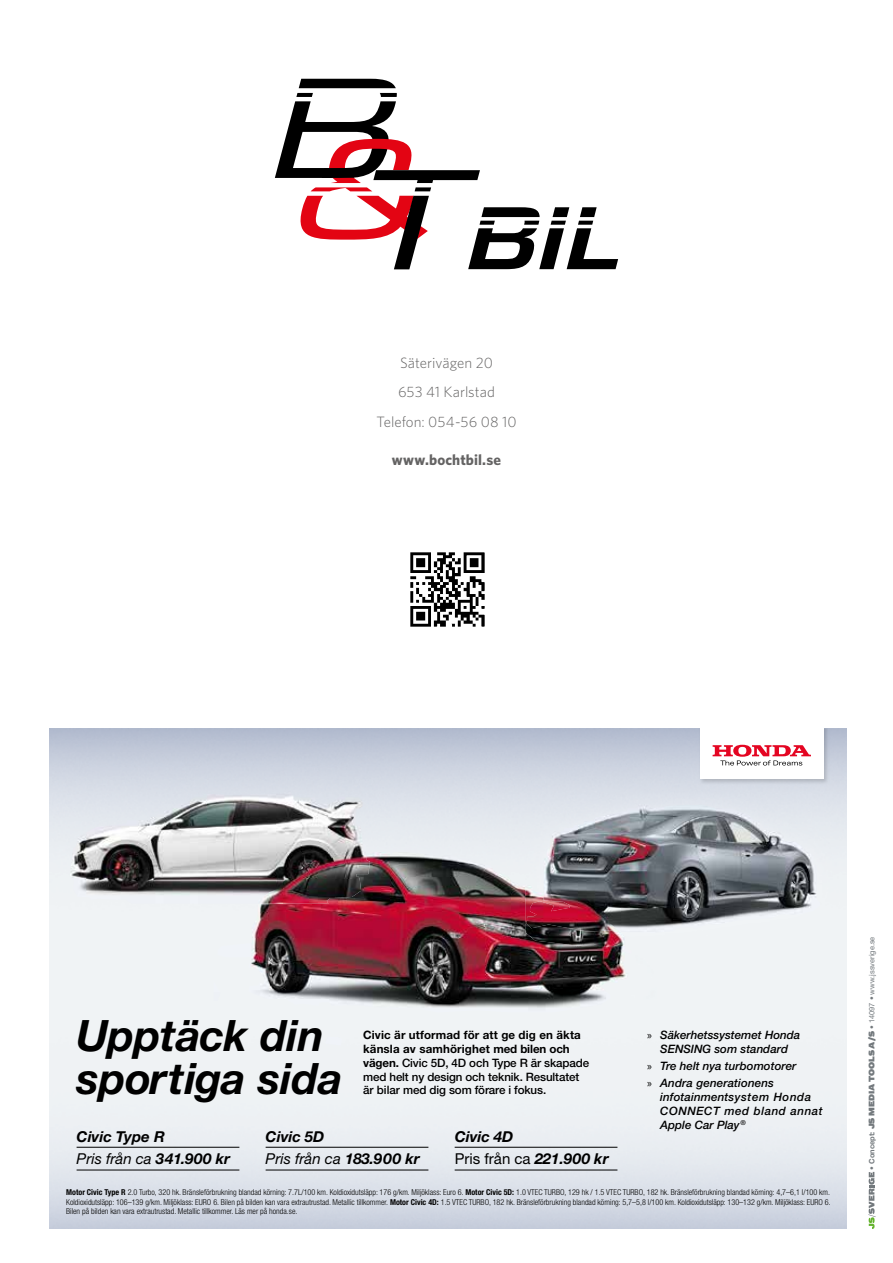
<style>
.page{position:relative;width:893px;height:1263px;background:#fff}
.page>*{position:absolute;margin:0;border:0;box-sizing:border-box;transform-origin:0 0}
.t1{font:italic 700 43.35px/43.2px "Helvetica Neue LT Std";color:#000}
.t2{font:italic 700 15px/22.8px "Helvetica Neue LT Std";color:#000}
.t3{font:300 15px/29.5px "Whitney";letter-spacing:.005em;color:#646363;text-align:center}
.t4{font:700 15px "Whitney";letter-spacing:.005em;color:#646363}
.t5{font:500 11.55px/14px "Helvetica Neue LT Std";letter-spacing:-.01em;color:#000}
.t6{font:italic 500 11.55px/14px "Helvetica Neue LT Std";color:#000;text-align:center}
.t7{font:italic 500 11.55px/14px "Helvetica Neue LT Std";letter-spacing:.05em;color:#000}
.t8{font:300 condensed 8.1px/9.3px "Helvetica Neue LT Std";color:#000;text-align:justify}
.t9{font:7.5px "Helvetica Neue LT Std";color:#73797d}
.s1{font-weight:700}
.s2{font-weight:400}
.s3{font-weight:400;font-style:normal}
.s4{font-family:"Myriad Pro";font-weight:400;font-style:normal}
.s5{font-family:"Bau Super"}
</style>
<div class="page">
<svg style="left:868px;top:1172px;width:8px;height:57px"></svg>
<svg style="left:275px;top:79px;width:343px;height:190px"></svg>
<img style="left:49px;top:728px;width:797px;height:501px">
<hr style="left:77px;top:1147px;width:162px;height:1px;background:#000">
<hr style="left:77px;top:1169px;width:162px;height:1px;background:#000">
<hr style="left:266px;top:1147px;width:162px;height:1px;background:#000">
<hr style="left:266px;top:1169px;width:162px;height:1px;background:#000">
<hr style="left:455px;top:1147px;width:162px;height:1px;background:#000">
<hr style="left:455px;top:1169px;width:162px;height:1px;background:#000">
<img style="left:70px;top:791px;width:300px;height:113px">
<img style="left:525px;top:789px;width:308px;height:157px">
<img style="left:527px;top:804px;width:293px;height:129px">
<img style="left:325px;top:1037px;width:17px;height:8px">
<img style="left:615px;top:1005px;width:33px;height:10px">
<img style="left:632px;top:984px;width:24px;height:19px">
<img style="left:214px;top:981px;width:3px;height:19px">
<img style="left:634px;top:952px;width:22px;height:31px">
<img style="left:217px;top:852px;width:415px;height:161px">
<img style="left:258px;top:854px;width:112px;height:50px">
<img style="left:525px;top:884px;width:100px;height:62px">
<img style="left:527px;top:893px;width:93px;height:39px">
<img style="left:699px;top:728px;width:130px;height:57px">
<div style="left:700px;top:728px;width:123px;height:50px;background:#fff"></div>
<svg style="left:713px;top:745px;width:98px;height:20px"></svg>
<img style="left:410px;top:552px;width:75px;height:75px">
<h2 class="t3" style="left:376px;top:347px;width:142px">Säterivägen 20<br>653 41 Karlstad<br>Telefon: 054-56 08 10</h2>
<h2 class="t4" style="left:392px;top:449px;width:111px">www.bochtbil.se</h2>
<h1 class="t1" style="left:77px;top:1013px;width:268px">Upptäck din sportiga sida</h1>
<h3 class="t5" style="left:363px;top:1028px;width:228px"><span class="s1">Civic är utformad för att ge dig en äkta känsla av samhörighet med bilen och vägen.</span> Civic 5D, 4D och Type R är skapade med helt ny design och teknik. Resultatet är bilar med dig som förare i fokus.</h3>
<h2 class="t2" style="left:77px;top:1124px;width:155px">Civic Type R<br><span class="s2">Pris från ca</span> 341.900 kr</h2>
<h2 class="t2" style="left:266px;top:1124px;width:155px">Civic 5D<br><span class="s2">Pris från ca</span> 183.900 kr</h2>
<h2 class="t2" style="left:455px;top:1124px;width:155px">Civic 4D<br><span class="s3">Pris från ca</span> 221.900 kr</h2>
<h3 class="t6" style="left:647px;top:1028px;width:155px"><span class="s4">»</span> Säkerhetssystemet Honda<br>SENSING som standard</h3>
<h3 class="t6" style="left:647px;top:1057px;width:151px;line-height:17.1px;text-align:left"><span class="s4">»</span> Tre helt nya turbomotorer <span class="s4">»</span> Andra generationens</h3>
<h3 class="t7" style="left:660px;top:1090px;width:164px">infotainmentsystem Honda<br>CONNECT med bland annat<br>Apple Car Play<sup>®</sup></h3>
<p class="t8" style="left:66px;top:1188px;width:766px"><span class="s1">Motor Civic Type R</span> 2.0 Turbo, 320 hk. Bränsleförbrukning blandad körning: 7.7L/100 km. Koldioxidutsläpp: 176 g/km. Miljöklass: Euro 6. <span class="s1">Motor Civic 5D:</span> 1.0 VTEC TURBO, 129 hk / 1.5 VTEC TURBO, 182 hk. Bränsleförbrukning blandad körning: 4,7–6,1 l/100 km.<br>Koldioxidutsläpp: 106–139 g/km. Miljöklass: EURO 6. Bilen på bilden kan vara extrautrustad. Metallic tillkommer. <span class="s1">Motor Civic 4D:</span> 1.5 VTEC TURBO, 182 hk. Bränsleförbrukning blandad körning: 5,7–5,8 l/100 km. Koldioxidutsläpp: 130–132 g/km. Miljöklass: EURO 6.<br>Bilen på bilden kan vara extrautrustad. Metallic tillkommer. Läs mer på honda.se.</p>
<p class="t9" style="left:867px;top:1170px;width:235px;rotate:-90deg">• <span class="s1">Concept:</span> <span class="s5">JS MEDIA TOOLS A/S</span> • 14097 • www.jssverige.se</p>
</div>
